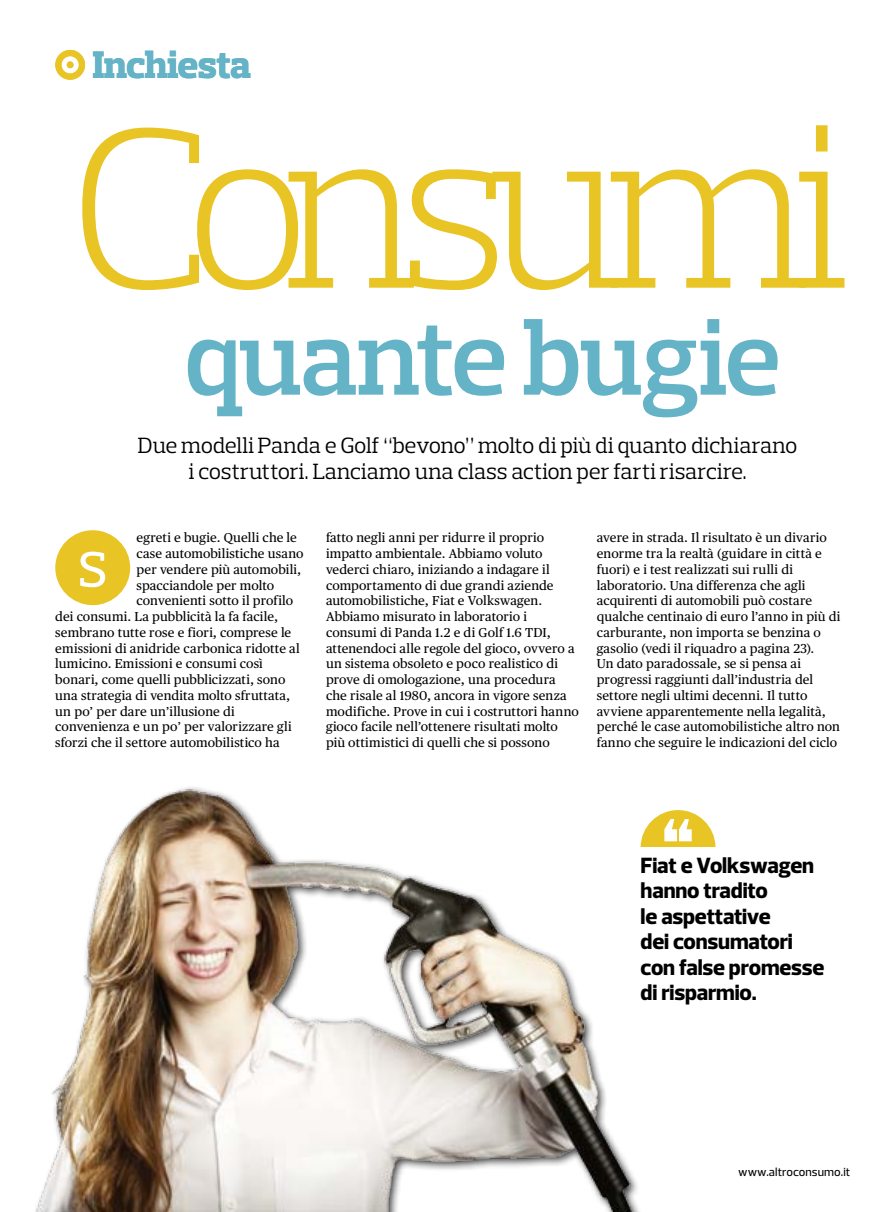
<style>
.page{position:relative;width:893px;height:1212px;background:#fff}
.page>*{position:absolute;margin:0;border:0;box-sizing:border-box;transform-origin:0 0}
.i_TEX_titolo{font:300 232.05px "Prelo Slab";letter-spacing:-.095em;color:#e9c425}
.i_TEX_sottotitolo{font:600 108px "Prelo Slab";letter-spacing:-.025em;color:#64b3c6}
.i_TEX_capolettera{font:500 51px "Prelo Slab";color:#fff}
.i_TEX_inchiesta{font:800 39px "Prelo Slab";letter-spacing:-.005em;color:#64b3c6}
.i_TEX_sommario{font:22.5px "Prelo Slab";letter-spacing:-.005em;color:#000}
.i_TEX_strillo_piccol{font:800 22.5px/25.5px "Prelo";letter-spacing:-.01em;color:#000}
.i_TEX_testo_corrente{font:12.9px/15.8px "Publico Text";letter-spacing:.01em;color:#000}
.t1{font:500 12px "Prelo";letter-spacing:.005em;color:#000}
</style>
<div class="page">
<div style="left:55px;top:530px;width:75px;height:75px;background:#e9c425;border-radius:50%"></div>
<svg style="left:55px;top:50px;width:30px;height:30px"></svg>
<img style="left:35px;top:787px;width:606px;height:425px">
<svg style="left:641px;top:810px;width:74px;height:37px"></svg>
<p class="i_TEX_inchiesta" style="left:93px;top:41px;width:160px">Inchiesta</p>
<p class="i_TEX_titolo" style="left:69px;top:67px;width:783px">Consumi</p>
<p class="i_TEX_sottotitolo" style="left:184px;top:292px;width:599px">quante bugie</p>
<p class="i_TEX_sommario" style="left:138px;top:432px;width:661px">Due modelli Panda e Golf “bevono” molto di più di quanto dichiarano</p>
<p class="i_TEX_sommario" style="left:189px;top:457px;width:560px">i costruttori. Lanciamo una class action per farti risarcire.</p>
<p class="i_TEX_testo_corrente" style="left:137px;top:530px;width:162px">egreti e bugie. Quelli che le</p>
<p class="i_TEX_testo_corrente" style="left:137px;top:546px;width:168px">case automobilistiche usano</p>
<p class="i_TEX_testo_corrente" style="left:137px;top:561px;width:166px">per vendere più automobili,</p>
<p class="i_TEX_testo_corrente" style="left:137px;top:577px;width:139px">spacciandole per molto</p>
<p class="i_TEX_testo_corrente" style="left:137px;top:593px;width:158px">convenienti sotto il profilo</p>
<p class="i_TEX_testo_corrente" style="left:55px;top:609px;width:224px">dei consumi. La pubblicità la fa facile,</p>
<p class="i_TEX_testo_corrente" style="left:55px;top:624px;width:238px">sembrano tutte rose e fiori, comprese le</p>
<p class="i_TEX_testo_corrente" style="left:55px;top:640px;width:246px">emissioni di anidride carbonica ridotte al</p>
<p class="i_TEX_testo_corrente" style="left:55px;top:656px;width:209px">lumicino. Emissioni e consumi così</p>
<p class="i_TEX_testo_corrente" style="left:55px;top:672px;width:232px">bonari, come quelli pubblicizzati, sono</p>
<p class="i_TEX_testo_corrente" style="left:55px;top:687px;width:236px">una strategia di vendita molto sfruttata,</p>
<p class="i_TEX_testo_corrente" style="left:55px;top:703px;width:181px">un po’ per dare un’illusione di</p>
<p class="i_TEX_testo_corrente" style="left:55px;top:719px;width:238px">convenienza e un po’ per valorizzare gli</p>
<p class="i_TEX_testo_corrente" style="left:55px;top:735px;width:226px">sforzi che il settore automobilistico ha</p>
<p class="i_TEX_capolettera" style="left:78px;top:538px;width:31px">S</p>
<p class="i_TEX_testo_corrente" style="left:326px;top:530px;width:254px">fatto negli anni per ridurre il proprio impatto ambientale. Abbiamo voluto vederci chiaro, iniziando a indagare il comportamento di due grandi aziende automobilistiche, Fiat e Volkswagen.<br>Abbiamo misurato in laboratorio i consumi di Panda 1.2 e di Golf 1.6 TDI, attenendoci alle regole del gioco, ovvero a un sistema obsoleto e poco realistico di prove di omologazione, una procedura che risale al 1980, ancora in vigore senza modifiche. Prove in cui i costruttori hanno gioco facile nell’ottenere risultati molto più ottimistici di quelli che si possono</p>
<p class="i_TEX_testo_corrente" style="left:597px;top:530px;width:245px">avere in strada. Il risultato è un divario enorme tra la realtà (guidare in città e fuori) e i test realizzati sui rulli di laboratorio. Una differenza che agli acquirenti di automobili può costare qualche centinaio di euro l’anno in più di carburante, non importa se benzina o gasolio (vedi il riquadro a pagina 23).</p>
<p class="i_TEX_testo_corrente" style="left:597px;top:656px;width:245px">Un dato paradossale, se si pensa ai progressi raggiunti dall’industria del settore negli ultimi decenni. Il tutto avviene apparentemente nella legalità, perché le case automobilistiche altro non fanno che seguire le indicazioni del ciclo</p>
<p class="i_TEX_strillo_piccol" style="left:641px;top:852px;width:175px">Fiat e Volkswagen hanno tradito</p>
<p class="i_TEX_strillo_piccol" style="left:641px;top:903px;width:132px">le aspettative</p>
<p class="i_TEX_strillo_piccol" style="left:641px;top:929px;width:154px">dei consumatori</p>
<p class="i_TEX_strillo_piccol" style="left:641px;top:954px;width:185px">con false promesse</p>
<p class="i_TEX_strillo_piccol" style="left:641px;top:980px;width:118px">di risparmio.</p>
<p class="t1" style="left:738px;top:1164px;width:114px">www.altroconsumo.it</p>
</div>
